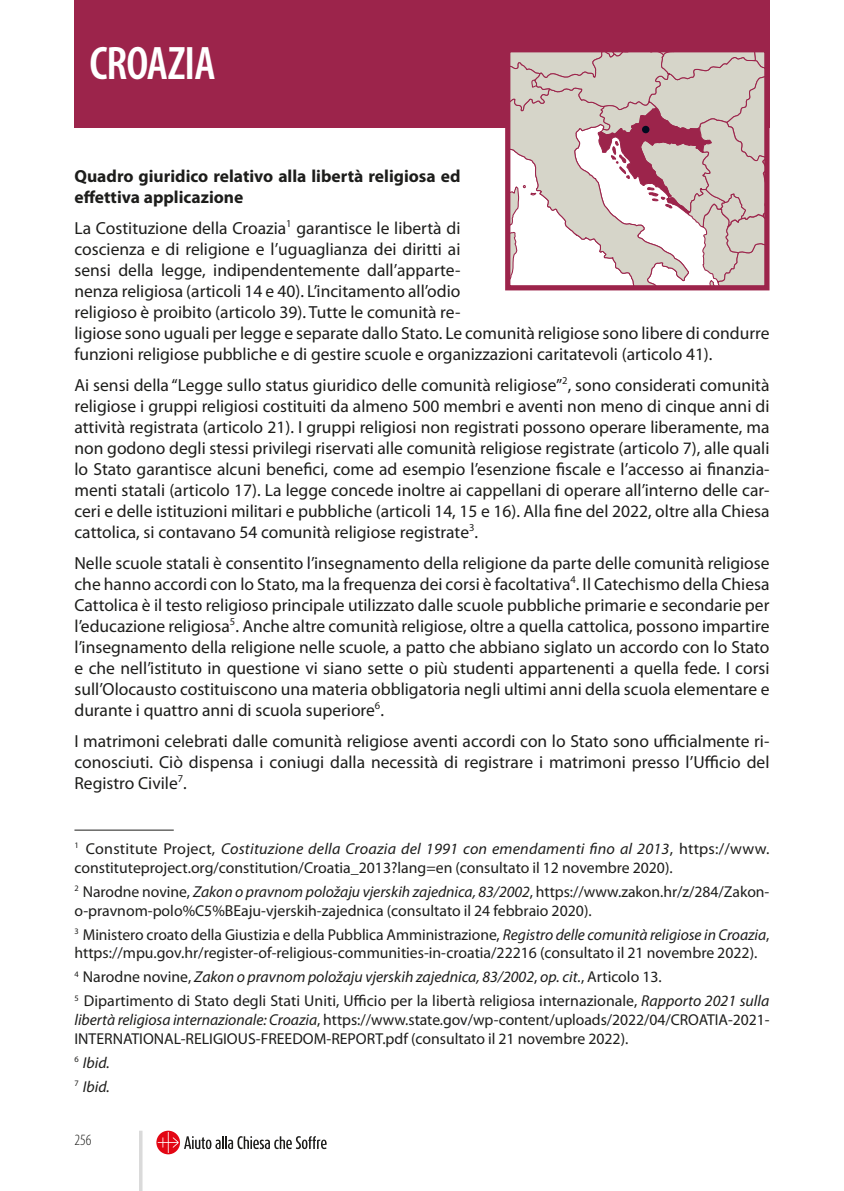
<style>
.page{position:relative;width:844px;height:1191px;background:#fff}
.page>*{position:absolute;margin:0;border:0;box-sizing:border-box;transform-origin:0 0}
.Nota_a_piè_di_pagina{font:600 condensed 47.25px "Myriad Pro";letter-spacing:-.02em;color:#fff}
.Normale{font:17.5px/21px "Myriad Pro";color:#1d1d1b;text-align:justify}
.Normale-2{font:700 17.5px/21px "Myriad Pro";color:#1d1d1b}
.Nota_a_piè_di_pagina-2{font:15.75px/18.9px "Myriad Pro";color:#1d1d1b}
.Nota_a_piè_di_pagina-3{font:italic 15.75px "Myriad Pro";color:#1d1d1b}
.t1{font:300 condensed 15.75px "Myriad Pro";color:#1d1d1b}
.s1{font-style:italic}
.s2{font-style:normal}
</style>
<div class="page">
<svg style="left:156px;top:1130px;width:24px;height:24px"></svg>
<svg style="left:158px;top:1132px;width:168px;height:21px"></svg>
<hr style="left:139px;top:1130px;width:3px;height:61px;background:#dadada">
<div style="left:74px;top:0;width:695px;height:128px;background:#9c244b"></div>
<hr style="left:74px;top:829px;width:100px;height:1px;background:#1d1d1b">
<svg style="left:511px;top:53px;width:252px;height:231px"></svg>
<div style="left:641px;top:126px;width:8px;height:7px;background:#000b1f;border-radius:50%"></div>
<div style="left:505px;top:47px;width:264px;height:243px;border:5px solid #9c244b"></div>
<p class="Nota_a_piè_di_pagina" style="left:89px;top:37px;width:128px">CROAZIA</p>
<p class="Normale-2" style="left:74px;top:166px;width:387px">Quadro giuridico relativo alla libertà religiosa ed effettiva applicazione</p>
<p class="Normale" style="left:74px;top:218px;width:696px;text-align:left">La Costituzione della Croazia<sup>1</sup> garantisce le libertà di<br>coscienza e di religione e l’uguaglianza dei diritti ai<br>sensi della legge, indipendentemente dall’apparte-<br>nenza religiosa (articoli 14 e 40). L’incitamento all’odio<br>religioso è proibito (articolo 39). Tutte le comunità re-<br>ligiose sono uguali per legge e separate dallo Stato. Le comunità religiose sono libere di condurre funzioni religiose pubbliche e di gestire scuole e organizzazioni caritatevoli (articolo 41).</p>
<p class="Normale" style="left:74px;top:375px;width:696px">Ai sensi della “Legge sullo status giuridico delle comunità religiose”<sup>2</sup>, sono considerati comunità religiose i gruppi religiosi costituiti da almeno 500 membri e aventi non meno di cinque anni di attività registrata (articolo 21). I gruppi religiosi non registrati possono operare liberamente, ma non godono degli stessi privilegi riservati alle comunità religiose registrate (articolo 7), alle quali lo Stato garantisce alcuni benefici, come ad esempio l’esenzione fiscale e l’accesso ai finanzia&shy;menti statali (articolo 17). La legge concede inoltre ai cappellani di operare all’interno delle car&shy;ceri e delle istituzioni militari e pubbliche (articoli 14, 15 e 16). Alla fine del 2022, oltre alla Chiesa cattolica, si contavano 54 comunità religiose registrate<sup>3</sup>.</p>
<p class="Normale" style="left:74px;top:553px;width:696px">Nelle scuole statali è consentito l’insegnamento della religione da parte delle comunità religiose che hanno accordi con lo Stato, ma la frequenza dei corsi è facoltativa<sup>4</sup>. Il Catechismo della Chiesa Cattolica è il testo religioso principale utilizzato dalle scuole pubbliche primarie e secondarie per l’educazione religiosa<sup>5</sup>. Anche altre comunità religiose, oltre a quella cattolica, possono impartire l’insegnamento della religione nelle scuole, a patto che abbiano siglato un accordo con lo Stato e che nell’istituto in questione vi siano sette o più studenti appartenenti a quella fede. I corsi sull’Olocausto costituiscono una materia obbligatoria negli ultimi anni della scuola elementare e durante i quattro anni di scuola superiore<sup>6</sup>.</p>
<p class="Normale" style="left:74px;top:731px;width:696px">I matrimoni celebrati dalle comunità religiose aventi accordi con lo Stato sono ufficialmente ri&shy;conosciuti. Ciò dispensa i coniugi dalla necessità di registrare i matrimoni presso l’Ufficio del Registro Civile<sup>7</sup>.</p>
<p class="Nota_a_piè_di_pagina-2" style="left:74px;top:839px;width:696px"><sup>1</sup> Constitute Project, <span class="s1">Costituzione della Croazia del 1991 con emendamenti fino al 2013</span>, https://www. constituteproject.org/constitution/Croatia_2013?lang=en (consultato il 12 novembre 2020).</p>
<p class="Nota_a_piè_di_pagina-2" style="left:74px;top:882px;width:696px"><sup>2</sup> Narodne novine, <span class="s1">Zakon o pravnom položaju vjerskih zajednica, 83/2002</span>, https://www.zakon.hr/z/284/Zakon&shy;o-pravnom-polo%C5%BEaju-vjerskih-zajednica (consultato il 24 febbraio 2020).</p>
<p class="Nota_a_piè_di_pagina-2" style="left:74px;top:925px;width:696px"><sup>3</sup> Ministero croato della Giustizia e della Pubblica Amministrazione, <span class="s1">Registro delle comunità religiose in Croazia</span>, https://mpu.gov.hr/register-of-religious-communities-in-croatia/22216 (consultato il 21 novembre 2022).</p>
<p class="Nota_a_piè_di_pagina-3" style="left:74px;top:968px;width:588px"><sup>4</sup> <span class="s2">Narodne novine,</span> Zakon o pravnom položaju vjerskih zajednica, 83/2002<span class="s2">,</span> op. cit.<span class="s2">, Articolo 13.</span></p>
<p class="Nota_a_piè_di_pagina-2" style="left:74px;top:991px;width:696px;text-align:justify"><sup>5</sup> Dipartimento di Stato degli Stati Uniti, Ufficio per la libertà religiosa internazionale, <span class="s1">Rapporto 2021 sulla libertà religiosa internazionale: Croazia</span>, https://www.state.gov/wp-content/uploads/2022/04/CROATIA-2021- INTERNATIONAL-RELIGIOUS-FREEDOM-REPORT.pdf (consultato il 21 novembre 2022).</p>
<p class="Nota_a_piè_di_pagina-3" style="left:74px;top:1054px;width:37px"><sup>6</sup> Ibid.</p>
<p class="Nota_a_piè_di_pagina-3" style="left:74px;top:1078px;width:37px"><sup>7</sup> Ibid.</p>
<p class="t1" style="left:74px;top:1131px;width:19px">256</p>
</div>
